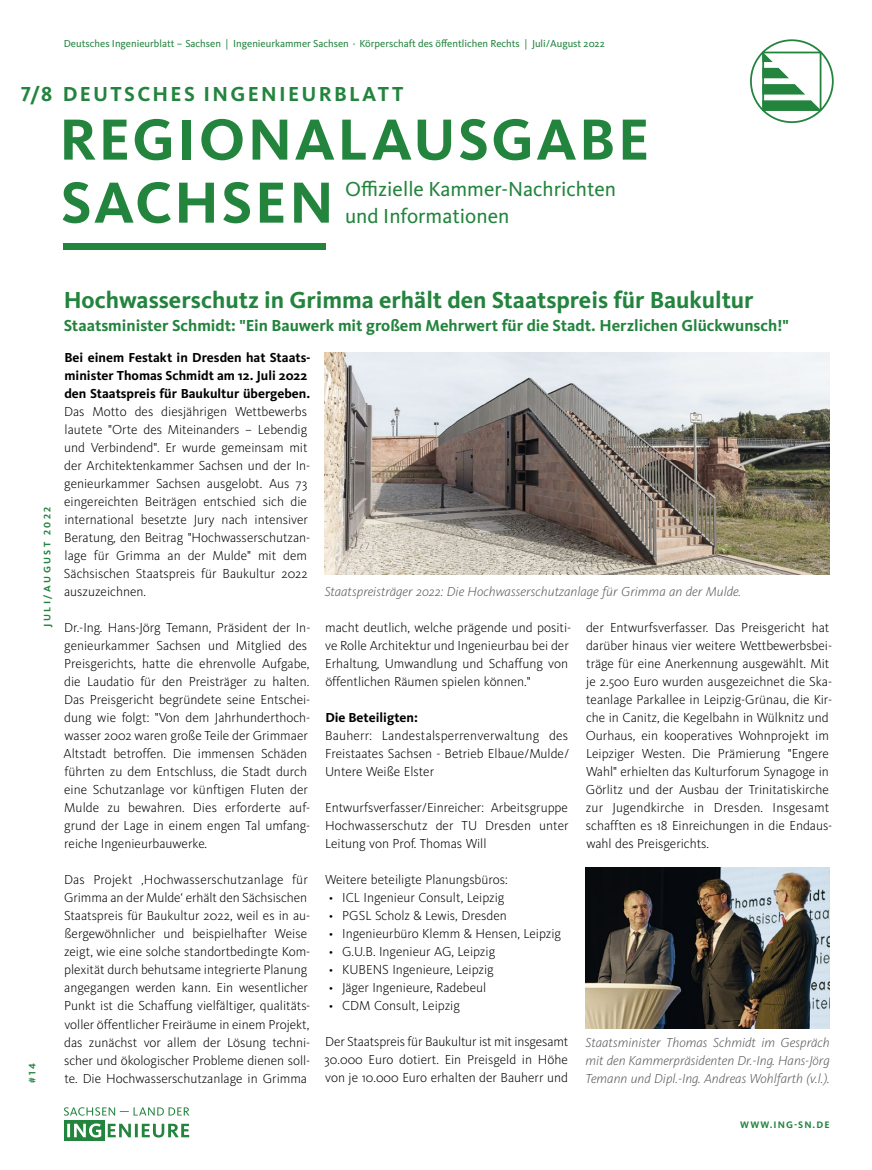
<style>
.page{position:relative;width:872px;height:1170px;background:#fff}
.page>*{position:absolute;margin:0;border:0;box-sizing:border-box;transform-origin:0 0}
.t1{font:700 60px/63px "Kievit OT";letter-spacing:.035em;color:#23843e}
.t2{font:700 24px "Kievit OT";color:#23843e}
.t3{font:21px/27px "Kievit OT";color:#23843e}
.t4{font:700 21px "Kievit OT";letter-spacing:.11em;color:#23843e}
.t5{font:700 16.5px "Kievit OT";color:#23843e}
.t6{font:300 13.5px/18px "Kievit OT";color:#000}
.t7{font:italic 300 13.5px/18px "Kievit OT";color:#58595b;text-align:justify}
.t8{font:700 13.5px/18px "Kievit OT";color:#000}
.t9{font:10.5px "Kievit OT";color:#23843e}
.t10{font:700 9.75px "Kievit OT";letter-spacing:.25em;color:#23843e}
.t11{font:700 9.75px "Kievit OT";letter-spacing:.11em;color:#23843e}
</style>
<div class="page">
<svg style="left:750px;top:39px;width:83px;height:84px"></svg>
<div style="left:64px;top:243px;width:262px;height:7px;background:#23843e"></div>
<div style="left:64px;top:1119px;width:41px;height:21px;background:#23843e"></div>
<svg style="left:64px;top:1107px;width:125px;height:8px"></svg>
<svg style="left:108px;top:1123px;width:81px;height:14px"></svg>
<svg style="left:67px;top:1123px;width:34px;height:14px"></svg>
<img style="left:325px;top:353px;width:504px;height:221px">
<img style="left:585px;top:867px;width:244px;height:161px">
<p class="t9" style="left:64px;top:38px;width:542px">Deutsches Ingenieurblatt – Sachsen | Ingenieurkammer Sachsen ⋅ Körperschaft des öffentlichen Rechts | Juli/August 2022</p>
<h3 class="t4" style="left:21px;top:82px;width:33px">7/8</h3>
<h3 class="t4" style="left:63px;top:82px;width:342px">DEUTSCHES INGENIEURBLATT</h3>
<h1 class="t1" style="left:59px;top:108px;width:592px">REGIONALAUSGABE<br>SACHSEN</h1>
<h3 class="t3" style="left:345px;top:175px;width:272px">Offizielle Kammer-Nachrichten und Informationen</h3>
<p class="t10" style="left:42px;top:627px;width:122px;rotate:-90deg">JULI/AUGUST 2022</p>
<p class="t10" style="left:27px;top:1083px;width:21px;rotate:-90deg">#14</p>
<h2 class="t2" style="left:64px;top:286px;width:691px">Hochwasserschutz in Grimma erhält den Staatspreis für Baukultur</h2>
<p class="t5" style="left:64px;top:315px;width:726px">Staatsminister Schmidt: "Ein Bauwerk mit großem Mehrwert für die Stadt. Herzlichen Glückwunsch!"</p>
<p class="t8" style="left:64px;top:349px;width:248px">Bei einem Festakt in Dresden hat Staats&shy;minister Thomas Schmidt am 12. Juli 2022 den Staatspreis für Baukultur übergeben.</p>
<p class="t6" style="left:64px;top:403px;width:248px">Das Motto des diesjährigen Wettbewerbs lautete "Orte des Miteinanders – Lebendig und Verbindend". Er wurde gemeinsam mit der Architektenkammer Sachsen und der In&shy;genieurkammer Sachsen ausgelobt. Aus 73 eingereichten Beiträgen entschied sich die international besetzte Jury nach intensiver Beratung, den Beitrag "Hochwasserschutzan&shy;lage für Grimma an der Mulde" mit dem Sächsischen Staatspreis für Baukultur 2022 auszuzeichnen.</p>
<p class="t6" style="left:64px;top:619px;width:248px">Dr.-Ing. Hans-Jörg Temann, Präsident der In&shy;genieurkammer Sachsen und Mitglied des Preisgerichts, hatte die ehrenvolle Aufgabe, die Laudatio für den Preisträger zu halten.<br>Das Preisgericht begründete seine Entschei&shy;dung wie folgt: "Von dem Jahrhunderthoch&shy;wasser 2002 waren große Teile der Grimmaer Altstadt betroffen. Die immensen Schäden führten zu dem Entschluss, die Stadt durch eine Schutzanlage vor künftigen Fluten der Mulde zu bewahren. Dies erforderte auf&shy;grund der Lage in einem engen Tal umfang&shy;reiche Ingenieurbauwerke.</p>
<p class="t6" style="left:64px;top:871px;width:248px">Das Projekt ‚Hochwasserschutzanlage für Grimma an der Mulde‘ erhält den Sächsischen Staatspreis für Baukultur 2022, weil es in au&shy;ßergewöhnlicher und beispielhafter Weise zeigt, wie eine solche standortbedingte Kom&shy;plexität durch behutsame integrierte Planung angegangen werden kann. Ein wesentlicher Punkt ist die Schaffung vielfältiger, qualitäts&shy;voller öffentlicher Freiräume in einem Projekt, das zunächst vor allem der Lösung techni&shy;scher und ökologischer Probleme dienen soll&shy;te. Die Hochwasserschutzanlage in Grimma</p>
<p class="t7" style="left:325px;top:583px;width:418px">Staatspreisträger 2022: Die Hochwasserschutzanlage für Grimma an der Mulde.</p>
<p class="t6" style="left:586px;top:619px;width:248px">der Entwurfsverfasser. Das Preisgericht hat darüber hinaus vier weitere Wettbewerbsbei&shy;träge für eine Anerkennung ausgewählt. Mit je 2.500 Euro wurden ausgezeichnet die Ska&shy;teanlage Parkallee in Leipzig-Grünau, die Kir&shy;che in Canitz, die Kegelbahn in Wülknitz und Ourhaus, ein kooperatives Wohnprojekt im Leipziger Westen. Die Prämierung "Engere Wahl" erhielten das Kulturforum Synagoge in Görlitz und der Ausbau der Trinitatiskirche zur Jugendkirche in Dresden. Insgesamt schafften es 18 Einreichungen in die Endaus&shy;wahl des Preisgerichts.</p>
<p class="t6" style="left:325px;top:619px;width:248px">macht deutlich, welche prägende und positi&shy;ve Rolle Architektur und Ingenieurbau bei der Erhaltung, Umwandlung und Schaffung von öffentlichen Räumen spielen können."</p>
<p class="t8" style="left:325px;top:708px;width:94px">Die Beteiligten:</p>
<p class="t6" style="left:325px;top:727px;width:246px;text-align:justify">Bauherr: Landestalsperrenverwaltung des Freistaates Sachsen - Betrieb Elbaue/Mulde/ Untere Weiße Elster</p>
<p class="t6" style="left:325px;top:799px;width:245px;text-align:justify">Entwurfsverfasser/Einreicher: Arbeitsgruppe Hochwasserschutz der TU Dresden unter Leitung von Prof. Thomas Will</p>
<p class="t6" style="left:325px;top:871px;width:237px">Weitere beteiligte Planungsbüros:<br>∙ ICL Ingenieur Consult, Leipzig<br>∙ PGSL Scholz &amp; Lewis, Dresden<br>∙ Ingenieurbüro Klemm &amp; Hensen, Leipzig ∙ G.U.B. Ingenieur AG, Leipzig<br>∙ KUBENS Ingenieure, Leipzig<br>∙ Jäger Ingenieure, Radebeul<br>∙ CDM Consult, Leipzig</p>
<p class="t6" style="left:324px;top:1033px;width:246px;text-align:justify">Der Staatspreis für Baukultur ist mit insgesamt 30.000 Euro dotiert. Ein Preisgeld in Höhe von je 10.000 Euro erhalten der Bauherr und</p>
<p class="t7" style="left:585px;top:1033px;width:246px">Staatsminister Thomas Schmidt im Gespräch mit den Kammerpräsidenten Dr.-Ing. Hans-Jörg Temann und Dipl.-Ing. Andreas Wohlfarth (v.l.).</p>
<p class="t11" style="left:740px;top:1118px;width:91px">WWW.ING-SN.DE</p>
</div>
